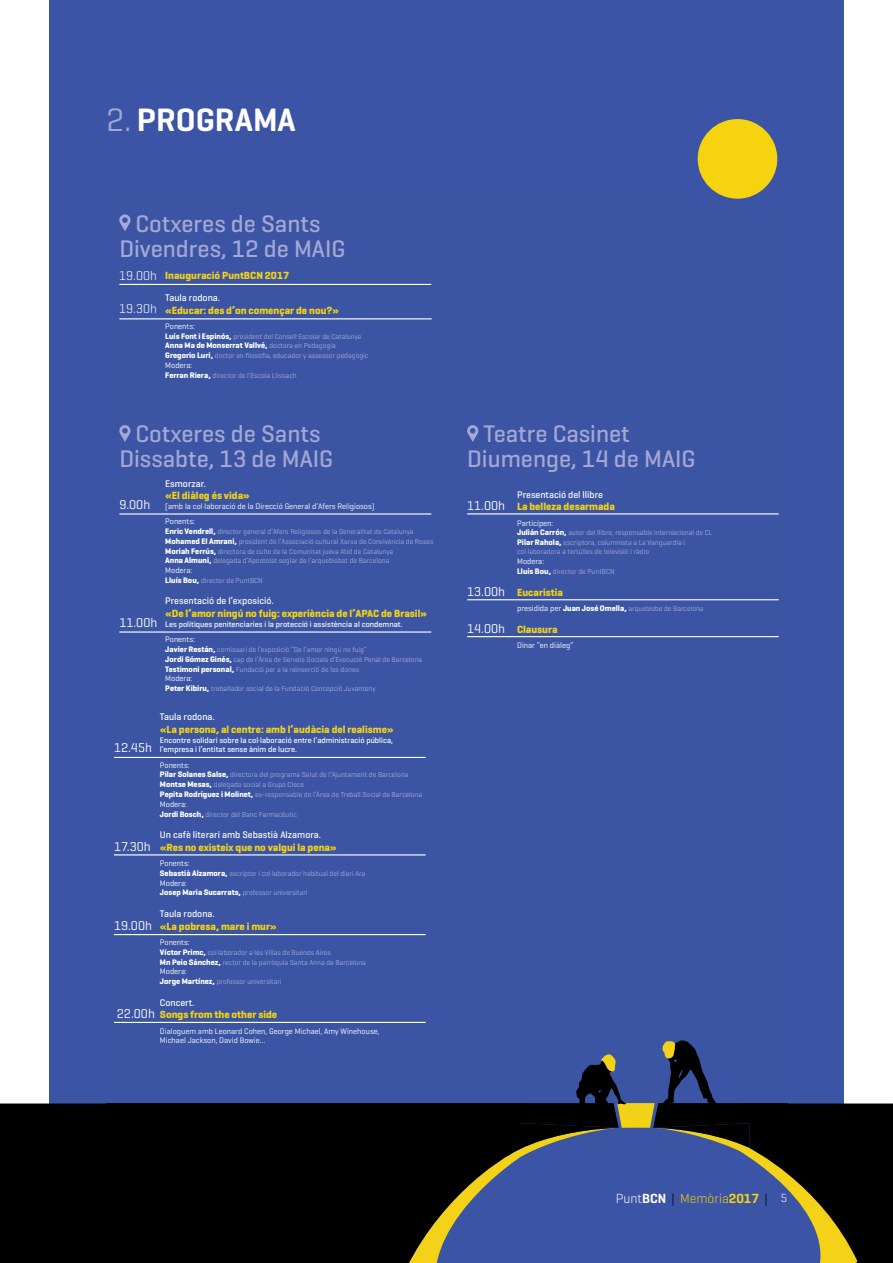
<style>
.page{position:relative;width:893px;height:1263px;background:#fff}
.page>*{position:absolute;margin:0;border:0;box-sizing:border-box;transform-origin:0 0}
.t1{font:600 33px "Geogrotesque";color:#fff}
.t2{font:500 24.45px "Geogrotesque";color:#a5a7d4}
.t3{font:300 13.5px "Geogrotesque";color:#f5d30e}
.t4{font:13.05px "Geogrotesque";color:#fff}
.t5{font:300 13.05px "Geogrotesque";color:#fff}
.t6{font:700 10.5px "Geogrotesque";color:#f2d216}
.t7{font:500 9.75px "Geogrotesque";color:#fff}
.t8{font:8.1px/15.5px "Geogrotesque";color:#fff}
.t9{font:500 8.1px/9.8px "Geogrotesque";color:#fff}
.t10{font:700 8.1px "Geogrotesque";color:#fff}
.t11{font:7.35px/9.8px "Geogrotesque";color:#a5a7d4}
.s1{font-weight:400;color:#a4a7d3}
.s2{font-weight:700;font-size:8.1px;color:#fff}
.s3{font-weight:400;font-size:7.35px;color:#a5a7d4}
.s4{font-size:8.1px;color:#fff}
.s5{color:#fff}
.s6{font-weight:600;color:#fff}
.s7{color:#000}
.s8{font-weight:600}
.s9{font-size:12px;color:#fff}
</style>
<div class="page">
<div style="left:50px;top:0;width:794px;height:1263px;background:#3c54a5"></div>
<hr style="left:119px;top:513px;width:312px;height:2px;background:#fff">
<hr style="left:119px;top:631px;width:312px;height:2px;background:#fff">
<svg style="left:119px;top:425px;width:12px;height:17px"></svg>
<hr style="left:114px;top:854px;width:312px;height:1px;background:#fff">
<hr style="left:114px;top:1022px;width:312px;height:1px;background:#fff">
<hr style="left:114px;top:757px;width:312px;height:1px;background:#fff">
<hr style="left:114px;top:934px;width:312px;height:1px;background:#fff">
<hr style="left:119px;top:318px;width:313px;height:1px;background:#fff">
<hr style="left:119px;top:284px;width:312px;height:1px;background:#fff">
<svg style="left:119px;top:214px;width:12px;height:17px"></svg>
<hr style="left:467px;top:513px;width:312px;height:1px;background:#fff">
<hr style="left:467px;top:599px;width:312px;height:1px;background:#fff">
<hr style="left:467px;top:636px;width:312px;height:1px;background:#fff">
<svg style="left:467px;top:425px;width:12px;height:17px"></svg>
<div style="left:0;top:1103px;width:106px;height:160px;background:#000"></div>
<svg style="left:106px;top:1040px;width:787px;height:223px"></svg>
<div style="left:698px;top:119px;width:79px;height:80px;background:#f5d30e;border-radius:50%"></div>
<h1 class="t1" style="left:106px;top:99px;width:191px"><span class="s1">2.</span> PROGRAMA</h1>
<h2 class="t2" style="left:136px;top:208px;width:186px">Cotxeres de Sants</h2>
<h2 class="t2" style="left:119px;top:234px;width:228px">Divendres, 12 de MAIG</h2>
<h3 class="t5" style="left:119px;top:267px;width:39px">19.00h</h3>
<h3 class="t5" style="left:119px;top:301px;width:39px">19.30h</h3>
<h3 class="t6" style="left:165px;top:269px;width:125px">Inauguració PuntBCN 2017</h3>
<h3 class="t7" style="left:165px;top:291px;width:56px">Taula rodona.</h3>
<h3 class="t6" style="left:165px;top:303px;width:175px">«Educar: des d’on començar de nou?»</h3>
<p class="t8" style="left:165px;top:318px;width:31px">Ponents:</p>
<p class="t11" style="left:165px;top:331px;width:198px"><span class="s2">Luís Font i Espinós,</span> president del Consell Escolar de Catalunya</p>
<p class="t10" style="left:165px;top:341px;width:172px">Anna Ma de Monserrat Vallvé, <span class="s3">doctora en Pedagogia</span></p>
<p class="t11" style="left:165px;top:351px;width:205px"><span class="s2">Gregorio Luri,</span> doctor en filosofia, educador y assessor pedagògic</p>
<p class="t8" style="left:165px;top:357px;width:29px">Modera:</p>
<p class="t11" style="left:165px;top:370px;width:133px"><span class="s2">Ferran Riera,</span> director de l’Escola Llissach</p>
<h2 class="t2" style="left:136px;top:419px;width:186px">Cotxeres de Sants</h2>
<h2 class="t2" style="left:119px;top:443px;width:215px">Dissabte, 13 de MAIG</h2>
<h3 class="t4" style="left:119px;top:496px;width:32px">9.00h</h3>
<h3 class="t7" style="left:165px;top:477px;width:42px">Esmorzar.</h3>
<h3 class="t6" style="left:165px;top:489px;width:86px">«El diàleg és vida»</h3>
<p class="t8" style="left:165px;top:498px;width:211px">(amb la col·laboració de la Direcció General d’Afers Religiosos)<br>Ponents:</p>
<p class="t11" style="left:165px;top:527px;width:270px"><span class="s2">Enric Vendrell,</span> director general d’Afers Religiosos de la Generalitat de Catalunya <span class="s2">Mohamed El Amrani,</span> president de l’Associació cultural Xarxa de Convivència de Roses <span class="s2">Moriah Ferrús,</span> directora de culte de la Comunitat jueva Atid de Catalunya<br><span class="s2">Anna Almuni,</span> delegada d’Apostolat seglar de l’arquebisbat de Barcelona</p>
<p class="t8" style="left:165px;top:562px;width:29px">Modera:</p>
<p class="t11" style="left:165px;top:575px;width:99px"><span class="s2">Lluís Bou,</span> director de PuntBCN</p>
<h3 class="t7" style="left:165px;top:595px;width:110px">Presentació de l’exposició.</h3>
<h3 class="t6" style="left:165px;top:607px;width:263px">«De l’amor ningú no fuig: experiència de l’APAC de Brasil»</h3>
<p class="t9" style="left:165px;top:619px;width:239px">Les polítiques penitenciaries i la protecció i assistència al condemnat.</p>
<p class="t8" style="left:165px;top:632px;width:31px">Ponents:</p>
<p class="t11" style="left:165px;top:644px;width:258px"><span class="s2">Javier Restán,</span> comissari de l’exposició “De l’amor ningú no fuig”<br><span class="s2">Jordi Gómez Ginés,</span> cap de l’Àrea de Serveis Socials d’Execució Penal de Barcelona<br><span class="s2">Testimoni personal,</span> Fundació per a la reinserció de les dones</p>
<p class="t8" style="left:165px;top:671px;width:29px">Modera:</p>
<p class="t11" style="left:165px;top:683px;width:212px"><span class="s2">Peter Kibiru,</span> treballador social de la Fundació Concepció Juvanteny</p>
<h3 class="t4" style="left:119px;top:614px;width:39px">11.00h</h3>
<h3 class="t7" style="left:160px;top:711px;width:56px">Taula rodona.</h3>
<h3 class="t6" style="left:160px;top:723px;width:235px">«La persona, al centre: amb l’audàcia del realisme»</h3>
<p class="t9" style="left:160px;top:735px;width:235px">Encontre solidari sobre la col·laboració entre l’administració pública, l’empresa i l’entitat sense ànim de lucre.</p>
<p class="t8" style="left:160px;top:757px;width:31px">Ponents:</p>
<p class="t11" style="left:160px;top:770px;width:264px"><span class="s2">Pilar Solanes Salse,</span> directora del programa Salut de l’Ajuntament de Barcelona<br><span class="s2">Montse Mesas,</span> delegada social a Grupo Clece<br><span class="s2">Pepita Rodríguez i Molinet,</span> ex-responsable de l’Àrea de Treball Social de Barcelona</p>
<p class="t8" style="left:160px;top:796px;width:29px">Modera:</p>
<p class="t11" style="left:160px;top:809px;width:139px"><span class="s2">Jordi Bosch,</span> director del Banc Farmacèutic</p>
<h3 class="t7" style="left:160px;top:828px;width:163px">Un cafè literari amb Sebastià Alzamora.</h3>
<h3 class="t6" style="left:160px;top:840px;width:178px">«Res no existeix que no valgui la pena»</h3>
<p class="t8" style="left:160px;top:855px;width:31px">Ponents:</p>
<p class="t11" style="left:160px;top:868px;width:207px"><span class="s2">Sebastià Alzamora,</span> escriptor i col·laborador habitual del diari Ara</p>
<p class="t8" style="left:160px;top:875px;width:29px">Modera:</p>
<p class="t11" style="left:160px;top:888px;width:149px"><span class="s2">Josep Maria Sucarrats,</span> professor universitari</p>
<h3 class="t7" style="left:160px;top:907px;width:56px">Taula rodona.</h3>
<h3 class="t6" style="left:160px;top:919px;width:118px">«La pobresa, mare i mur»</h3>
<p class="t8" style="left:160px;top:934px;width:31px">Ponents:</p>
<p class="t11" style="left:160px;top:947px;width:208px"><span class="s2">Víctor Primc,</span> col·laborador a les Villas de Buenos Aires<br><span class="s2">Mn Peio Sánchez,</span> rector de la parròquia Santa Anna de Barcelona</p>
<p class="t8" style="left:160px;top:963px;width:29px">Modera:</p>
<p class="t11" style="left:160px;top:976px;width:123px"><span class="s2">Jorge Martínez,</span> professor universitari</p>
<h3 class="t7" style="left:160px;top:996px;width:36px">Concert.</h3>
<h3 class="t6" style="left:160px;top:1008px;width:119px">Songs from the other side</h3>
<p class="t8" style="left:160px;top:1026px;width:221px;line-height:9.8px">Dialoguem amb Leonard Cohen, George Michael, Amy Winehouse,<br>Michael Jackson, David Bowie…</p>
<h3 class="t4" style="left:114px;top:740px;width:39px">12.45h</h3>
<h3 class="t4" style="left:114px;top:838px;width:38px">17.30h</h3>
<h3 class="t4" style="left:114px;top:917px;width:39px">19.00h</h3>
<h3 class="t4" style="left:117px;top:1005px;width:39px">22.00h</h3>
<h2 class="t2" style="left:483px;top:419px;width:148px">Teatre Casinet</h2>
<h2 class="t2" style="left:467px;top:443px;width:230px">Diumenge, 14 de MAIG</h2>
<h3 class="t4" style="left:467px;top:498px;width:39px">11.00h</h3>
<h3 class="t7" style="left:517px;top:488px;width:87px">Presentació del llibre</h3>
<h3 class="t6" style="left:517px;top:500px;width:99px">La belleza desarmada</h3>
<p class="t8" style="left:517px;top:515px;width:38px">Participen:</p>
<p class="t11" style="left:517px;top:528px;width:197px"><span class="s2">Julián Carrón,</span> autor del llibre, responsable internacional de CL<br><span class="s2">Pilar Rahola,</span> escriptora, columnista a La Vanguardia i</p>
<p class="t11" style="left:517px;top:546px;width:134px">col·laboradora a tertúlies de televisió i ràdio</p>
<p class="t8" style="left:517px;top:553px;width:29px">Modera:</p>
<p class="t11" style="left:517px;top:566px;width:99px"><span class="s2">Lluís Bou,</span> director de PuntBCN</p>
<h3 class="t6" style="left:517px;top:586px;width:47px">Eucaristia</h3>
<p class="t11" style="left:517px;top:604px;width:188px"><span class="s4">presidida per</span> <span class="s2">Juan José Omella,</span> arquebisbe de Barcelona</p>
<h3 class="t6" style="left:517px;top:623px;width:42px">Clausura</h3>
<p class="t8" style="left:517px;top:638px;width:58px">Dinar “en diàleg”</p>
<h3 class="t4" style="left:467px;top:583px;width:39px">13.00h</h3>
<h3 class="t4" style="left:467px;top:620px;width:39px">14.00h</h3>
<h3 class="t3" style="left:616px;top:1190px;width:173px"><span class="s5">Punt</span><span class="s6">BCN</span> <span class="s7">|</span> Memòria<span class="s8">2017</span> <span class="s7">|</span> <span class="s9">5</span></h3>
</div>
